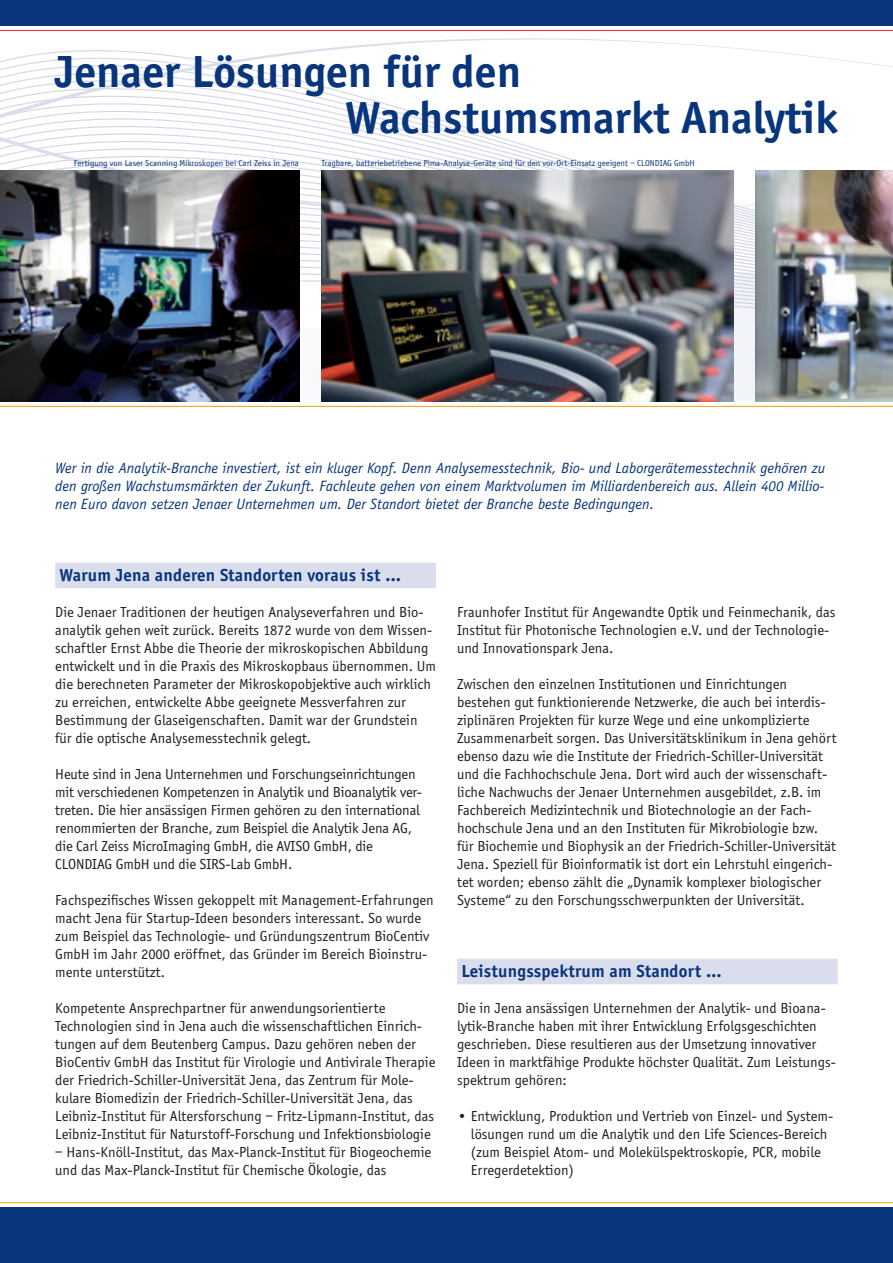
<style>
.page{position:relative;width:893px;height:1263px;background:#fff}
.page>*{position:absolute;margin:0;border:0;box-sizing:border-box;transform-origin:0 0}
.t1{font:700 46.5px/46.5px "Officina Sans";color:#08357c}
.t2{font:700 18px "Officina Sans";letter-spacing:.01em;color:#08357c}
.t3{font:15px/18px "Officina Sans";color:#231f20}
.t4{font:italic 15px/18px "Officina Sans Std";color:#08357c;text-align:justify}
.t5{font:9px "Officina Sans";color:#08357c}
</style>
<div class="page">
<svg style="left:299px;top:220px;width:457px;height:98px"></svg>
<svg style="left:0;top:38px;width:893px;height:74px"></svg>
<svg style="left:0;top:112px;width:756px;height:108px"></svg>
<div style="left:55px;top:563px;width:381px;height:25px;background:#dadeec"></div>
<div style="left:457px;top:959px;width:381px;height:25px;background:#dadeec"></div>
<img style="left:321px;top:170px;width:412px;height:231px">
<img style="left:0;top:170px;width:299px;height:231px">
<img style="left:756px;top:170px;width:137px;height:231px">
<div style="left:0;top:0;width:893px;height:26px;background:#08357c"></div>
<hr style="left:0;top:1202px;width:893px;height:1px;background:#faa91e">
<div style="left:0;top:1207px;width:893px;height:56px;background:#08357c"></div>
<hr style="left:0;top:30px;width:893px;height:1px;background:#e33650">
<hr style="left:0;top:406px;width:893px;height:1px;background:#faa91e">
<h1 class="t1" style="left:345px;top:48px;width:494px;text-indent:-290px">Jenaer Lösungen für den<br>Wachstumsmarkt Analytik</h1>
<p class="t5" style="left:74px;top:158px;width:227px">Fertigung von Laser Scanning Mikroskopen bei Carl Zeiss in Jena</p>
<p class="t5" style="left:321px;top:158px;width:375px">Tragbare, batteriebetriebene Pima-Analyse-Geräte sind für den vor-Ort-Einsatz geeigent – CLONDIAG GmbH</p>
<p class="t4" style="left:55px;top:459px;width:771px">Wer in die Analytik-Branche investiert, ist ein kluger Kopf. Denn Analysemesstechnik, Bio- und Laborgerätemesstechnik gehören zu den großen Wachstumsmärkten der Zukunft. Fachleute gehen von einem Marktvolumen im Milliardenbereich aus. Allein 400 Millio&shy;nen Euro davon setzen Jenaer Unternehmen um. Der Standort bietet der Branche beste Bedingungen.</p>
<p class="t2" style="left:60px;top:564px;width:343px">Warum Jena anderen Standorten voraus ist …</p>
<p class="t3" style="left:55px;top:603px;width:382px">Die Jenaer Traditionen der heutigen Analyseverfahren und Bio&shy;analytik gehen weit zurück. Bereits 1872 wurde von dem Wissen&shy;schaftler Ernst Abbe die Theorie der mikroskopischen Abbildung entwickelt und in die Praxis des Mikroskopbaus übernommen. Um die berechneten Parameter der Mikroskopobjektive auch wirklich zu erreichen, entwickelte Abbe geeignete Messverfahren zur Bestimmung der Glaseigenschaften. Damit war der Grundstein für die optische Analysemesstechnik gelegt.</p>
<p class="t3" style="left:55px;top:765px;width:368px">Heute sind in Jena Unternehmen und Forschungseinrichtungen mit verschiedenen Kompetenzen in Analytik und Bioanalytik ver&shy;treten. Die hier ansässigen Firmen gehören zu den interna tional renommierten der Branche, zum Beispiel die Analytik Jena AG, die Carl Zeiss MicroImaging GmbH, die AVISO GmbH, die CLONDIAG GmbH und die SIRS-Lab GmbH.</p>
<p class="t3" style="left:55px;top:891px;width:380px">Fachspezifisches Wissen gekoppelt mit Management-Erfahrungen macht Jena für Startup-Ideen besonders interessant. So wurde zum Beispiel das Technologie- und Gründungszentrum BioCentiv GmbH im Jahr 2000 eröffnet, das Gründer im Bereich Bioinstru&shy;mente unterstützt.</p>
<p class="t3" style="left:55px;top:999px;width:382px">Kompetente Ansprechpartner für anwendungsorientierte Technologien sind in Jena auch die wissenschaftlichen Einrich&shy;tungen auf dem Beutenberg Campus. Dazu gehören neben der BioCentiv GmbH das Institut für Virologie und Antivirale Therapie der Friedrich-Schiller-Universität Jena, das Zentrum für Mole&shy;kulare Biomedizin der Friedrich-Schiller-Universität Jena, das Leibniz-Institut für Altersforschung – Fritz-Lipmann-Institut, das Leibniz-Institut für Naturstoff-Forschung und Infektionsbiologie</p>
<p class="t3" style="left:55px;top:1143px;width:377px">– Hans-Knöll-Institut, das Max-Planck-Institut für Biogeochemie und das Max-Planck-Institut für Chemische Ökologie, das</p>
<p class="t3" style="left:457px;top:603px;width:380px">Fraunhofer Institut für Angewandte Optik und Feinmechanik, das<br>Institut für Photonische Technologien e.V. und der Technologie&shy;und Innovationspark Jena.</p>
<p class="t3" style="left:457px;top:675px;width:381px">Zwischen den einzelnen Institutionen und Einrichtungen bestehen gut funktionierende Netzwerke, die auch bei interdis&shy;ziplinären Projekten für kurze Wege und eine unkomplizierte Zusammenarbeit sorgen. Das Universitätsklinikum in Jena gehört ebenso dazu wie die Institute der Friedrich-Schiller-Universität und die Fachhochschule Jena. Dort wird auch der wissenschaft&shy;liche Nachwuchs der Jenaer Unternehmen ausgebildet, z.B. im Fachbereich Medizintechnik und Biotechnologie an der Fach&shy;hochschule Jena und an den Instituten für Mikrobiologie bzw. für Biochemie und Biophysik an der Friedrich-Schiller-Universität Jena. Speziell für Bioinformatik ist dort ein Lehrstuhl eingerich&shy;tet worden; ebenso zählt die „Dynamik komplexer biologischer Systeme“ zu den Forschungsschwerpunkten der Universität.</p>
<p class="t2" style="left:461px;top:960px;width:262px">Leistungsspektrum am Standort …</p>
<p class="t3" style="left:457px;top:999px;width:380px">Die in Jena ansässigen Unternehmen der Analytik- und Bioana&shy;lytik-Branche haben mit ihrer Entwicklung Erfolgsgeschichten geschrieben. Diese resultieren aus der Umsetzung innovativer Ideen in marktfähige Produkte höchster Qualität. Zum Leistungs&shy;spektrum gehören:</p>
<p class="t3" style="left:471px;top:1107px;width:364px;text-indent:-14px">• Entwicklung, Produktion und Vertrieb von Einzel- und System&shy;lösungen rund um die Analytik und den Life Sciences-Bereich (zum Beispiel Atom- und Molekülspektroskopie, PCR, mobile Erregerdetektion)</p>
</div>
